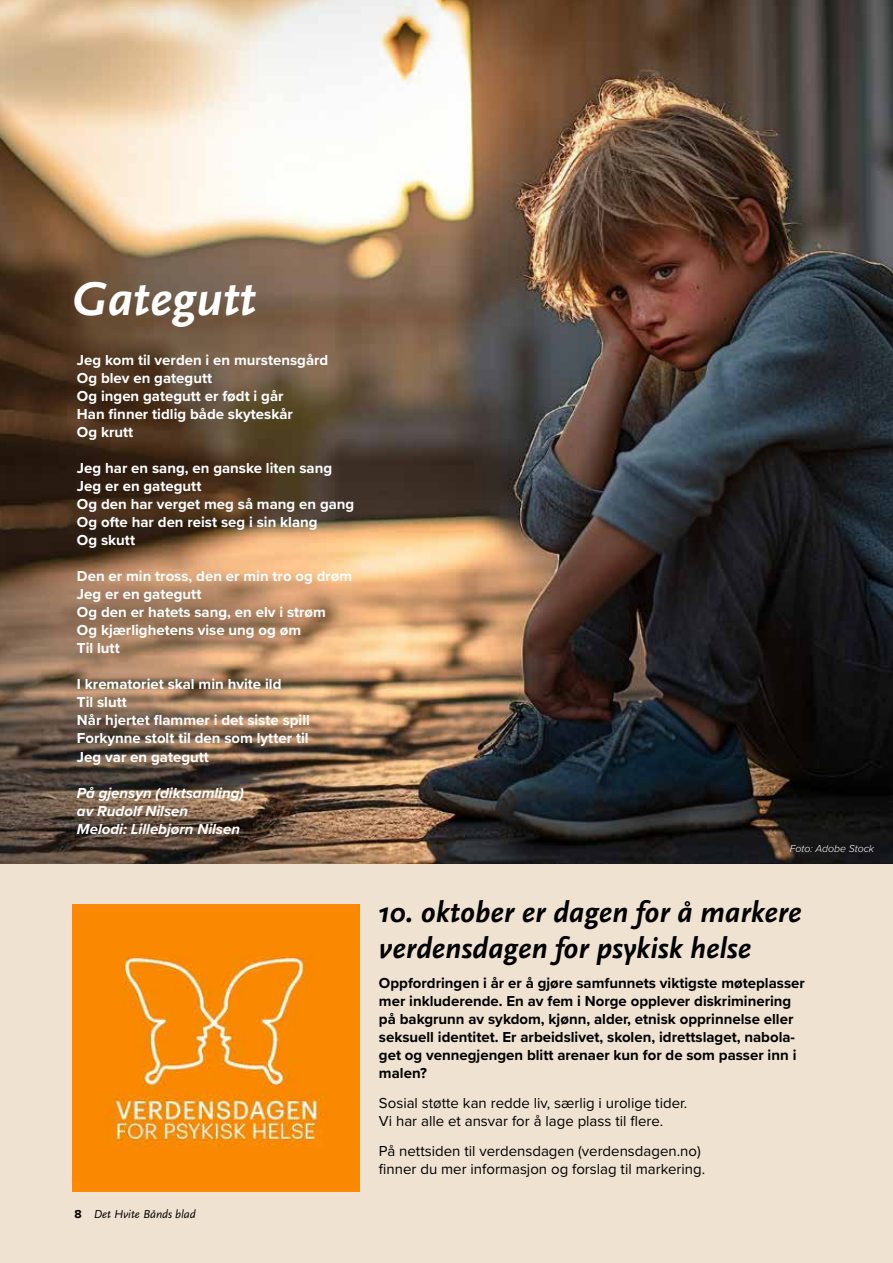
<style>
.page{position:relative;width:893px;height:1263px;background:#fff}
.page>*{position:absolute;margin:0;border:0;box-sizing:border-box;transform-origin:0 0}
.t1{font:italic 700 49.5px "Scala Sans Pro";color:#fff}
.t2{font:italic 700 30px/36px "Scala Sans Pro";color:#000}
.t3{font:700 15px/18px "Proxima Nova";color:#fff}
.t4{font:700 15px/18px "Proxima Nova";color:#000}
.t5{font:15px/18px "Proxima Nova";color:#000}
.t6{font:italic 700 15px/18px "Proxima Nova";color:#fff}
.t7{font:italic 12px "Scala Sans Pro";color:#000}
.t8{font:italic 300 10.5px "Proxima Nova";color:#fff}
.s1{font-family:"Proxima Nova";font-weight:700;font-style:normal}
</style>
<div class="page">
<div style="left:0;top:862px;width:893px;height:401px;background:#efe2d1"></div>
<img style="left:0;top:0;width:893px;height:863px">
<img style="left:72px;top:904px;width:287px;height:287px">
<h1 class="t1" style="left:72px;top:270px;width:186px">Gategutt</h1>
<p class="t3" style="left:77px;top:351px;width:253px">Jeg kom til verden i en murstensgård<br>Og blev en gategutt<br>Og ingen gategutt er født i går<br>Han finner tidlig både skyteskår<br>Og krutt</p>
<p class="t3" style="left:77px;top:459px;width:279px">Jeg har en sang, en ganske liten sang<br>Jeg er en gategutt<br>Og den har verget meg så mang en gang<br>Og ofte har den reist seg i sin klang<br>Og skutt</p>
<p class="t3" style="left:77px;top:567px;width:277px">Den er min tross, den er min tro og drøm<br>Jeg er en gategutt<br>Og den er hatets sang, en elv i strøm<br>Og kjærlighetens vise ung og øm<br>Til lutt</p>
<p class="t3" style="left:77px;top:675px;width:234px">I krematoriet skal min hvite ild<br>Til slutt<br>Når hjertet flammer i det siste spill<br>Forkynne stolt til den som lytter til<br>Jeg var en gategutt</p>
<p class="t6" style="left:77px;top:783px;width:169px">På gjensyn (diktsamling) av Rudolf Nilsen<br>Melodi: Lillebjørn Nilsen</p>
<p class="t7" style="left:74px;top:1207px;width:123px"><span class="s1">8</span> Det Hvite Bånds blad</p>
<p class="t8" style="left:790px;top:841px;width:86px">Foto: Adobe Stock</p>
<h2 class="t2" style="left:379px;top:895px;width:424px">10. oktober er dagen for å markere verdensdagen for psykisk helse</h2>
<p class="t4" style="left:379px;top:974px;width:427px">Oppfordringen i år er å gjøre samfunnets viktigste møteplasser mer inkluderende. En av fem i Norge opplever diskriminering på bakgrunn av sykdom, kjønn, alder, etnisk opprinnelse eller seksuell identitet. Er arbeidslivet, skolen, idrettslaget, nabola&shy;get og vennegjengen blitt arenaer kun for de som passer inn i malen?</p>
<p class="t5" style="left:379px;top:1093px;width:308px">Sosial støtte kan redde liv, særlig i urolige tider.<br>Vi har alle et ansvar for å lage plass til flere.</p>
<p class="t5" style="left:379px;top:1141px;width:326px">På nettsiden til verdensdagen (verdensdagen.no) finner du mer informasjon og forslag til markering.</p>
</div>
